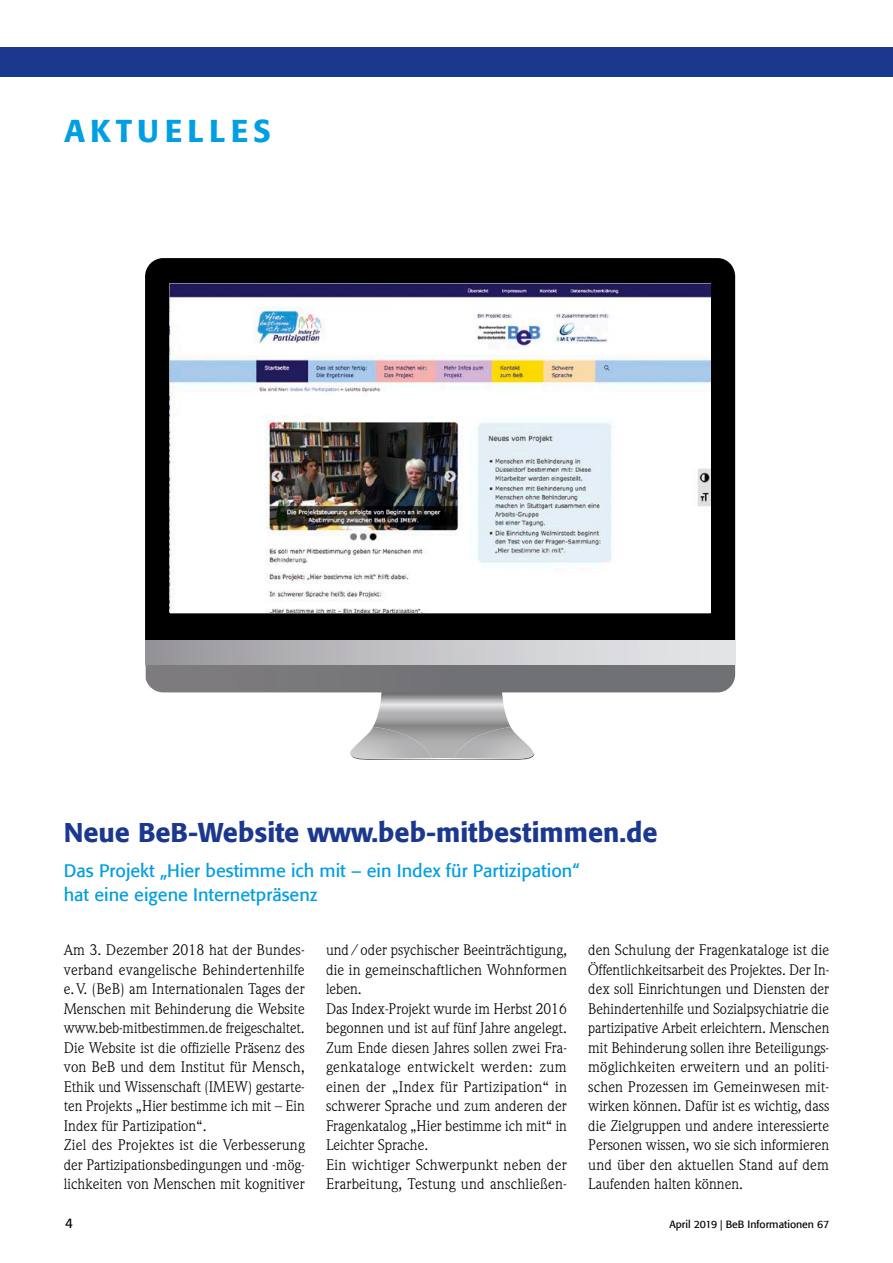
<style>
.page{position:relative;width:893px;height:1263px;background:#fff}
.page>*{position:absolute;margin:0;border:0;box-sizing:border-box;transform-origin:0 0}
._1__Rubrik_Head_Vers{font:500 31.5px "Formata";letter-spacing:.165em;color:#009ee3}
._2__Headline_Blau_Bo{font:500 27px "Formata";color:#1b388e}
._3__Unterzeile_Artik{font:18px/24px "Formata";color:#009ee3}
.Fließtext{font:15px/19.5px "Weidemann";color:#000;text-align:justify}
.t1{font:13.5px "Formata";color:#000}
.t2{font:10.5px "Formata";color:#000}
</style>
<div class="page">
<div style="left:0;top:47px;width:893px;height:30px;background:#1b388e"></div>
<svg style="left:146px;top:665px;width:589px;height:95px"></svg>
<svg style="left:145px;top:258px;width:590px;height:382px;background:#080809"></svg>
<div style="left:146px;top:640px;width:589px;height:25px;background:linear-gradient(to right,#9b999e,#ebedef)"></div>
<img style="left:170px;top:284px;width:540px;height:328px">
<p class="_1__Rubrik_Head_Vers" style="left:64px;top:111px;width:208px">AKTUELLES</p>
<p class="_2__Headline_Blau_Bo" style="left:64px;top:816px;width:595px">Neue BeB-Website www.beb-mitbestimmen.de</p>
<p class="_3__Unterzeile_Artik" style="left:64px;top:858px;width:517px">Das Projekt „Hier bestimme ich mit – ein Index für Partizipation“ hat eine eigene Internetpräsenz</p>
<p class="Fließtext" style="left:64px;top:940px;width:243px">Am 3. Dezember 2018 hat der Bundes&shy;verband evangelische Behindertenhilfe e.V. (BeB) am Internationalen Tages der Menschen mit Behinderung die Website www.beb-mitbestimmen.de freigeschaltet.<br>Die Website ist die offizielle Präsenz des von BeB und dem Institut für Mensch, Ethik und Wissenschaft (IMEW) gestarte&shy;ten Projekts „Hier bestimme ich mit – Ein Index für Partizipation“.</p>
<p class="Fließtext" style="left:64px;top:1135px;width:243px">Ziel des Projektes ist die Verbesserung der Partizipationsbedingungen und -mög&shy;lichkeiten von Menschen mit kognitiver</p>
<p class="Fließtext" style="left:326px;top:940px;width:242px">und/oder psychischer Beeinträchtigung, die in gemeinschaftlichen Wohnformen leben.</p>
<p class="Fließtext" style="left:326px;top:998px;width:243px">Das Index-Projekt wurde im Herbst 2016 begonnen und ist auf fünf Jahre angelegt.<br>Zum Ende diesen Jahres sollen zwei Fra&shy;genkataloge entwickelt werden: zum einen der „Index für Partizipation“ in schwerer Sprache und zum anderen der Fragenkatalog „Hier bestimme ich mit“ in Leichter Sprache.</p>
<p class="Fließtext" style="left:326px;top:1154px;width:242px">Ein wichtiger Schwerpunkt neben der<br>Erarbeitung, Testung und anschließen-</p>
<p class="Fließtext" style="left:588px;top:940px;width:243px">den Schulung der Fragenkataloge ist die Öffentlichkeitsarbeit des Projektes. Der In&shy;dex soll Einrichtungen und Diensten der Behindertenhilfe und Sozialpsychiatrie die partizipative Arbeit erleichtern. Menschen mit Behinderung sollen ihre Beteiligungs&shy;möglichkeiten erweitern und an politi&shy;schen Prozessen im Gemeinwesen mit&shy;wirken können. Dafür ist es wichtig, dass die Zielgruppen und andere interessierte Personen wissen, wo sie sich informieren und über den aktuellen Stand auf dem Laufenden halten können.</p>
<p class="t1" style="left:65px;top:1215px;width:9px">4</p>
<p class="t2" style="left:669px;top:1218px;width:161px">April 2019 | BeB Informationen 67</p>
</div>
